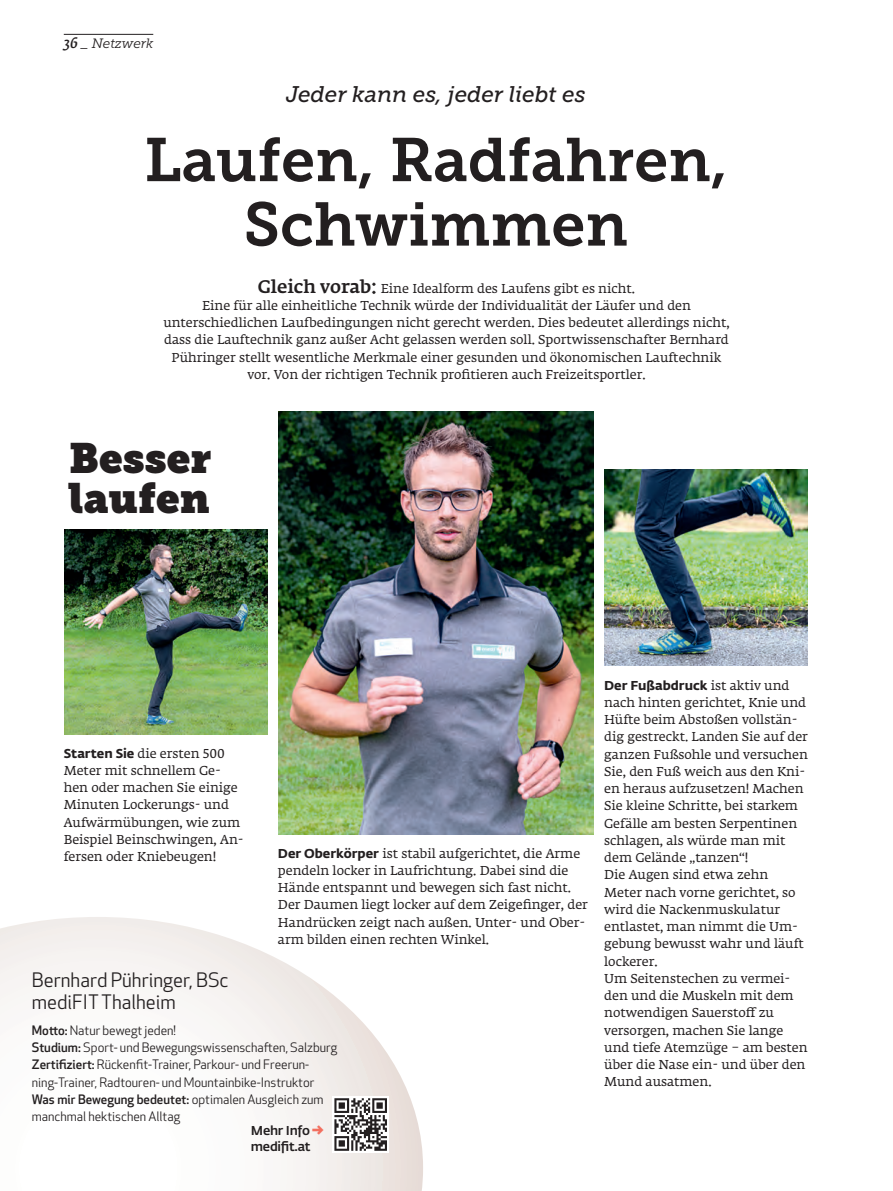
<style>
.page{position:relative;width:893px;height:1191px;background:#fff}
.page>*{position:absolute;margin:0;border:0;box-sizing:border-box;transform-origin:0 0}
.t1{font:61.2px/64.5px "Museo Slab 700";color:#231f20;text-align:center}
.t2{font:42px/40.5px "Museo Slab";color:#231f20}
.t3{font:italic 22.5px "Museo Slab 500";color:#231f20}
.t4{font:19.5px/22.4px "Apex New";color:#231f20}
.t5{font:italic 13.5px "Museo Slab 300";color:#231f20}
.t6{font:12.75px/17.2px "Fedra Serif A Std";color:#231f20}
.t7{font:12.75px/17.2px "Apex New";color:#231f20}
.t8{font:700 12.75px "Fedra Sans Std";color:#231f20}
.t9{font:500 12.75px/16.5px "Fedra Sans Std";letter-spacing:-.02em;color:#231f20}
.s1{font-family:"Fedra Serif A Std Demi";font-size:15px}
.s2{font-weight:500;font-size:18px}
.s3{font-family:"Fedra Sans Std";font-weight:700}
.s4{font-weight:500}
.s5{font-weight:700;font-size:16.5px;color:#f26f5f}
.s6{font-family:"Fedra Serif A Std";font-weight:400}
</style>
<div class="page">
<svg style="left:0;top:917px;width:423px;height:274px"></svg>
<hr style="left:64px;top:34px;width:89px;height:1px;background:#231f20">
<img style="left:64px;top:529px;width:204px;height:206px">
<img style="left:604px;top:470px;width:204px;height:195px">
<img style="left:278px;top:412px;width:316px;height:422px">
<svg style="left:332px;top:1096px;width:57px;height:56px"></svg>
<svg style="left:334px;top:1098px;width:53px;height:52px"></svg>
<p class="t5" style="left:64px;top:36px;width:91px"><span class="s1">36</span> _ Netzwerk</p>
<h3 class="t3" style="left:286px;top:82px;width:301px">Jeder kann es, jeder liebt es</h3>
<h1 class="t1" style="left:144px;top:128px;width:585px">Laufen, Radfahren,<br>Schwimmen</h1>
<p class="t6" style="left:163px;top:280px;width:568px;text-align:center"><span class="s2">Gleich vorab:</span> Eine Idealform des Laufens gibt es nicht.<br>Eine für alle einheitliche Technik würde der Individualität der Läufer und den unterschiedlichen Laufbedingungen nicht gerecht werden. Dies bedeutet allerdings nicht, dass die Lauftechnik ganz außer Acht gelassen werden soll. Sportwissenschafter Bernhard Pühringer stellt wesentliche Merkmale einer gesunden und ökonomischen Lauftechnik vor. Von der richtigen Technik profitieren auch Freizeitsportler.</p>
<h2 class="t2" style="left:69px;top:438px;width:144px">Besser laufen</h2>
<p class="t6" style="left:64px;top:745px;width:181px"><span class="s3">Starten Sie</span> die ersten 500<br>Meter mit schnellem Ge&shy;hen oder machen Sie einige<br>Minuten Lockerungs- und<br>Aufwärmübungen, wie zum<br>Beispiel Beinschwingen, An&shy;fersen oder Kniebeugen!</p>
<p class="t6" style="left:278px;top:845px;width:311px"><span class="s3">Der Oberkörper</span> ist stabil aufgerichtet, die Arme pendeln locker in Laufrichtung. Dabei sind die Hände entspannt und bewegen sich fast nicht.<br>Der Daumen liegt locker auf dem Zeigefinger, der Handrücken zeigt nach außen. Unter- und Ober&shy;arm bilden einen rechten Winkel.</p>
<h3 class="t4" style="left:32px;top:968px;width:198px">Bernhard Pühringer, BSc mediFIT Thalheim</h3>
<p class="t7" style="left:32px;top:1021px;width:307px"><span class="s4">Motto:</span> Natur bewegt jeden!<br><span class="s4">Studium:</span> Sport- und Bewegungswissenschaften, Salzburg <span class="s4">Zertifiziert:</span> Rückenfit-Trainer, Parkour- und Freerun&shy;ning-Trainer, Radtouren- und Mountainbike-Instruktor <span class="s4">Was mir Bewegung bedeutet:</span> optimalen Ausgleich zum manchmal hektischen Alltag</p>
<p class="t9" style="left:251px;top:1122px;width:75px">Mehr Info <span class="s5">→ </span>medifit.at</p>
<p class="t8" style="left:604px;top:677px;width:187px">Der Fußabdruck <span class="s6">ist aktiv und</span></p>
<p class="t6" style="left:604px;top:694px;width:205px">nach hinten gerichtet, Knie und<br>Hüfte beim Abstoßen vollstän&shy;dig gestreckt. Landen Sie auf der ganzen Fußsohle und versuchen<br>Sie, den Fuß weich aus den Kni&shy;en heraus aufzusetzen! Machen<br>Sie kleine Schritte, bei starkem<br>Gefälle am besten Serpentinen schlagen, als würde man mit dem Gelände „tanzen“!<br>Die Augen sind etwa zehn<br>Meter nach vorne gerichtet, so wird die Nackenmuskulatur entlastet, man nimmt die Um&shy;gebung bewusst wahr und läuft lockerer.<br>Um Seitenstechen zu vermei&shy;den und die Muskeln mit dem notwendigen Sauerstoff zu versorgen, machen Sie lange und tiefe Atemzüge – am besten über die Nase ein- und über den<br>Mund ausatmen.</p>
</div>
